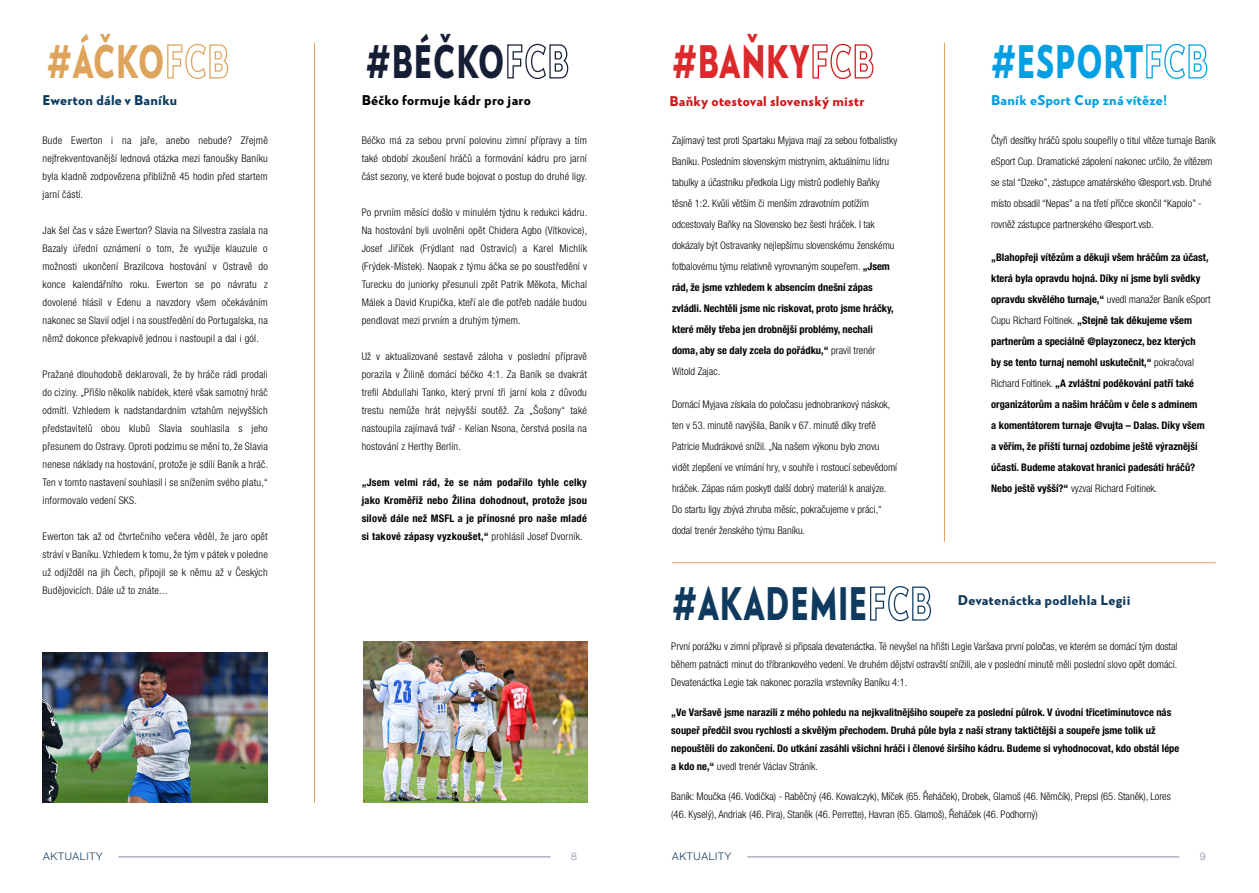
<style>
.page{position:relative;width:1259px;height:893px;background:#fff}
.page>*{position:absolute;margin:0;border:0;box-sizing:border-box;transform-origin:0 0}
.t1{font:900 45px "RNS Miles";letter-spacing:.02em;color:#0f3a5e;scale:.69 1}
.t2{font:900 45px "RNS Miles";letter-spacing:.02em;color:#009fe3;scale:.69 1}
.t3{font:900 45px "RNS Miles";letter-spacing:.02em;color:#151e35;scale:.69 1}
.t4{font:900 45px "RNS Miles";letter-spacing:.02em;color:#db292c;scale:.69 1}
.t5{font:900 45px "RNS Miles";letter-spacing:.02em;color:#dfa45b;scale:.69 1}
.t6{font:900 13.5px "RNS Miles";letter-spacing:.02em;color:#cd1719}
.t7{font:900 13.5px "RNS Miles";letter-spacing:.02em;color:#0f3a5e}
.t8{font:900 13.5px "RNS Miles";letter-spacing:.02em;color:#009fe3}
.t9{font:900 13.5px "RNS Miles";letter-spacing:.02em;color:#000}
.t10{font:900 13.5px "RNS Miles";letter-spacing:.02em;color:#0a3b5e}
.t11{font:300 condensed 10.5px/18px "Helvetica Neue LT Pro";letter-spacing:.02em;color:#000;text-align:justify}
.t12{font:300 condensed 10.5px/21px "Helvetica Neue LT Pro";color:#010202}
.t13{font:700 condensed 10.5px/21px "Helvetica Neue LT Pro";color:#000;text-align:justify}
.t14{font:700 condensed 10.5px/18px "Helvetica Neue LT Pro";color:#010202}
.t15{font:300 condensed 10.5px/21px "Helvetica Neue LT Pro";color:#000}
.t16{font:300 10.5px "Helvetica Neue LT Pro";letter-spacing:.07em;color:#0f3a5e}
.t17{font:300 10.5px "Helvetica Neue LT Pro";color:#828aa3}
.s1{font-weight:300}
.s2{color:#cd1719}
.s3{font-weight:700}
</style>
<div class="page">
<hr style="left:314px;top:43px;width:1px;height:760px;background:#dfa45b">
<img style="left:363px;top:642px;width:224px;height:161px">
<img style="left:43px;top:652px;width:224px;height:151px">
<hr style="left:118px;top:857px;width:432px;height:1px;background:#828aa3">
<hr style="left:944px;top:43px;width:1px;height:499px;background:#dfa45b">
<hr style="left:672px;top:562px;width:543px;height:1px;background:#dfa45b">
<hr style="left:747px;top:857px;width:432px;height:1px;background:#828aa3">
<h1 class="t5" style="left:47px;top:31px;width:265px">#ÁČKOFCB</h1>
<h1 class="t3" style="left:366px;top:31px;width:296px">#BÉČKOFCB</h1>
<p class="t10" style="left:43px;top:91px;width:136px">Ewerton dále v Baníku</p>
<p class="t9" style="left:362px;top:91px;width:171px">Béčko formuje kádr pro jaro</p>
<p class="t11" style="left:43px;top:131px;width:227px">Bude Ewerton i na jaře, anebo nebude? Zřejmě nejfrekventovanější lednová otázka mezi fanoušky Baníku byla kladně zodpovězena přibližně 45 hodin před startem jarní částí.</p>
<p class="t11" style="left:43px;top:221px;width:227px">Jak šel čas v sáze Ewerton? Slavia na Silvestra zaslala na Bazaly úřední oznámení o tom, že využije klauzule o možnosti ukončení Brazilcova hostování v Ostravě do konce kalendářního roku. Ewerton se po návratu z dovolené hlásil v Edenu a navzdory všem očekáváním nakonec se Slavií odjel i na soustředění do Portugalska, na němž dokonce překvapivě jednou i nastoupil a dal i gól.</p>
<p class="t11" style="left:43px;top:365px;width:227px">Pražané dlouhodobě deklarovali, že by hráče rádi prodali do ciziny. „Přišlo několik nabídek, které však samotný hráč odmítl. Vzhledem k nadstandardním vztahům nejvyšších představitelů obou klubů Slavia souhlasila s jeho přesunem do Ostravy. Oproti podzimu se mění to, že Slavia nenese náklady na hostování, protože je sdílí Baník a hráč.<br>Ten v tomto nastavení souhlasil i se snížením svého platu,“ informovalo vedení SKS.</p>
<p class="t11" style="left:43px;top:527px;width:227px">Ewerton tak až od čtvrtečního večera věděl, že jaro opět stráví v Baníku. Vzhledem k tomu, že tým v pátek v poledne už odjížděl na jih Čech, připojil se k němu až v Českých Budějovicích. Dále už to znáte...</p>
<p class="t11" style="left:362px;top:131px;width:227px">Béčko má za sebou první polovinu zimní přípravy a tím také období zkoušení hráčů a formování kádru pro jarní část sezony, ve které bude bojovat o postup do druhé ligy.</p>
<p class="t11" style="left:362px;top:203px;width:227px">Po prvním měsíci došlo v minulém týdnu k redukci kádru.<br>Na hostování byli uvolněni opět Chidera Agbo (Vítkovice), Josef Jiříček (Frýdlant nad Ostravicí) a Karel Michlík (Frýdek-Místek). Naopak z týmu áčka se po soustředění v Turecku do juniorky přesunuli zpět Patrik Měkota, Michal Málek a David Krupička, kteří ale dle potřeb nadále budou pendlovat mezi prvním a druhým týmem.</p>
<p class="t11" style="left:362px;top:347px;width:227px">Už v aktualizované sestavě záloha v poslední přípravě porazila v Žilině domácí béčko 4:1. Za Baník se dvakrát trefil Abdullahi Tanko, který první tři jarní kola z důvodu trestu nemůže hrát nejvyšší soutěž. Za „Šošony“ také nastoupila zajímavá tvář - Kelian Nsona, čerstvá posila na hostování z Herthy Berlín.</p>
<p class="t13" style="left:362px;top:473px;width:227px;line-height:18px">„Jsem velmi rád, že se nám podařilo tyhle celky jako Kroměříž nebo Žilina dohodnout, protože jsou silově dále než MSFL a je přínosné pro naše mladé si takové zápasy vyzkoušet,“ <span class="s1">prohlásil Josef Dvorník.</span></p>
<p class="t16" style="left:43px;top:850px;width:61px">AKTUALITY</p>
<p class="t17" style="left:571px;top:850px;width:7px">8</p>
<h1 class="t4" style="left:672px;top:31px;width:294px">#BAŇKY<span class="s2">FCB</span></h1>
<p class="t6" style="left:669px;top:92px;width:197px">Baňky otestoval slovenský mistr</p>
<p class="t12" style="left:672px;top:130px;width:227px">Zajímavý test proti Spartaku Myjava mají za sebou fotbalistky Baníku. Posledním slovenským mistryním, aktuálnímu lídru tabulky a účastníku předkola Ligy mistrů podlehly Baňky těsně 1:2. Kvůli větším či menším zdravotním potížím odcestovaly Baňky na Slovensko bez šesti hráček. I tak dokázaly být Ostravanky nejlepšímu slovenskému ženskému fotbalovému týmu relativně vyrovnaným soupeřem. <span class="s3">„Jsem rád, že jsme vzhledem k absencím dnešní zápas zvládli. Nechtěli jsme nic riskovat, proto jsme hráčky, které měly třeba jen drobnější problémy, nechali doma, aby se daly zcela do pořádku,“</span> pravil trenér Witold Zajac.</p>
<p class="t12" style="left:672px;top:394px;width:227px">Domácí Myjava získala do poločasu jednobrankový náskok, ten v 53. minutě navýšila, Baník v 67. minutě díky trefě Patricie Mudrákové snížil. „Na našem výkonu bylo znovu vidět zlepšení ve vnímání hry, v souhře i rostoucí sebevědomí hráček. Zápas nám poskytl další dobrý materiál k analýze.<br>Do startu ligy zbývá zhruba měsíc, pokračujeme v práci,“ dodal trenér ženského týmu Baníku.</p>
<h1 class="t1" style="left:672px;top:573px;width:378px">#AKADEMIEFCB</h1>
<h1 class="t2" style="left:991px;top:31px;width:316px">#ESPORTFCB</h1>
<p class="t8" style="left:991px;top:91px;width:178px">Baník eSport Cup zná vítěze!</p>
<p class="t15" style="left:991px;top:130px;width:226px">Čtyři desítky hráčů spolu soupeřily o titul vítěze turnaje Baník eSport Cup. Dramatické zápolení nakonec určilo, že vítězem se stal “Dzeko”, zástupce amatérského @esport.vsb. Druhé místo obsadil “Nepas” a na třetí příčce skončil “Kapolo” - rovněž zástupce partnerského @esport.vsb.</p>
<p class="t13" style="left:991px;top:247px;width:221px;text-align:left">„Blahopřeji vítězům a děkuji všem hráčům za účast, která byla opravdu hojná. Díky ní jsme byli svědky opravdu skvělého turnaje,“ <span class="s1">uvedl manažer Baník eSport Cupu Richard Foltinek.</span> „Stejně tak děkujeme všem partnerům a speciálně @playzonecz, bez kterých<br>by se tento turnaj nemohl uskutečnit,“ <span class="s1">pokračoval Richard Foltinek.</span> „A zvláštní poděkování patří také organizátorům a našim hráčům v čele s adminem<br>a komentátorem turnaje @vujta – Dalas. Díky všem a věřím, že příští turnaj ozdobíme ještě výraznější účastí. Budeme atakovat hranici padesáti hráčů?<br>Nebo ještě vyšší?“ <span class="s1">vyzval Richard Foltinek.</span></p>
<p class="t7" style="left:958px;top:591px;width:174px">Devatenáctka podlehla Legii</p>
<p class="t12" style="left:671px;top:637px;width:508px;line-height:18px;text-align:justify">První porážku v zimní přípravě si připsala devatenáctka. Té nevyšel na hřišti Legie Varšava první poločas, ve kterém se domácí tým dostal během patnácti minut do tříbrankového vedení. Ve druhém dějství ostravští snížili, ale v poslední minutě měli poslední slovo opět domácí.<br>Devatenáctka Legie tak nakonec porazila vrstevníky Baníku 4:1.</p>
<p class="t14" style="left:671px;top:703px;width:509px">„Ve Varšavě jsme narazili z mého pohledu na nejkvalitnějšího soupeře za poslední půlrok. V úvodní třicetiminutovce nás soupeř předčil svou rychlostí a skvělým přechodem. Druhá půle byla z naší strany taktičtější a soupeře jsme tolik už nepouštěli do zakončení. Do utkání zasáhli všichni hráči i členové širšího kádru. Budeme si vyhodnocovat, kdo obstál lépe a kdo ne,“ <span class="s1">uvedl trenér Václav Stráník.</span></p>
<p class="t12" style="left:671px;top:787px;width:501px;line-height:18px">Baník: Moučka (46. Vodička) - Raběčný (46. Kowalczyk), Míček (65. Řeháček), Drobek, Glamoš (46. Němčík), Prepsl (65. Staněk), Lores (46. Kyselý), Andriak (46. Pira), Staněk (46. Perrette), Havran (65. Glamoš), Řeháček (46. Podhorný)</p>
<p class="t16" style="left:672px;top:850px;width:61px">AKTUALITY</p>
<p class="t17" style="left:1200px;top:850px;width:7px">9</p>
</div>
